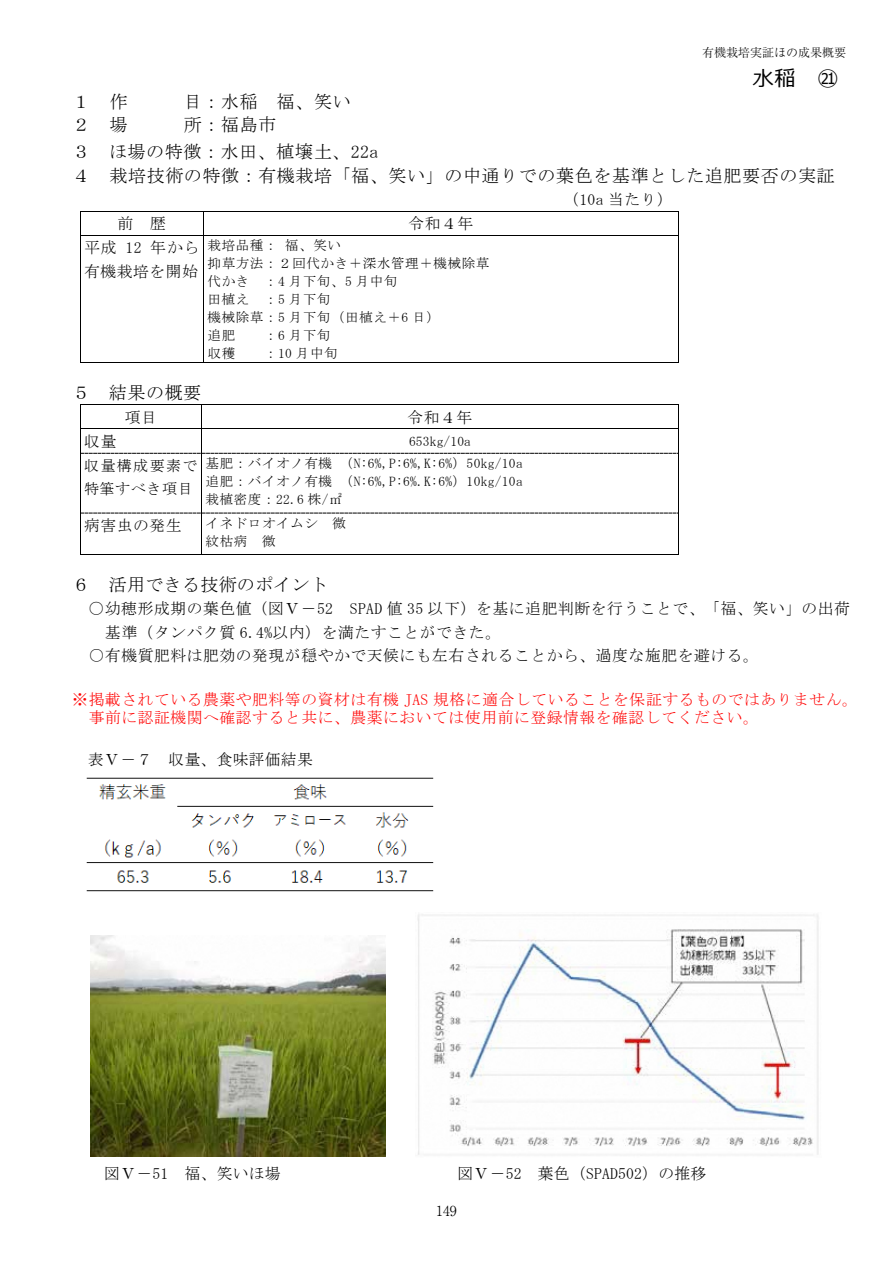
<style>
.page{position:relative;width:893px;height:1263px;background:#fff}
.page>*{position:absolute;margin:0;border:0;box-sizing:border-box;transform-origin:0 0}
.t1{font:21px "Meiryo";color:#000}
.t2{font:18px/27.3px "MS Mincho";letter-spacing:.035em;color:#000;text-align:center}
.t3{font:18px "MS Mincho";letter-spacing:.015em;color:#000}
.t4{font:15.75px/23.5px "MS Mincho";letter-spacing:.04em;color:#000}
.t5{font:15.75px/18px "MS Mincho";letter-spacing:.04em;color:#f00}
.t6{font:15.75px "MS Mincho";letter-spacing:.01em;color:#000}
.t7{font:15.75px "MS Mincho";letter-spacing:.015em;color:#000}
.t8{font:15px/23.5px "MS Mincho";letter-spacing:.065em;color:#000}
.t9{font:300 13.8px "Ryumin Pro";color:#000}
.t10{font:13.5px/18px "MS Mincho";letter-spacing:.045em;color:#000}
.t11{font:13.5px "MS Mincho";letter-spacing:.015em;color:#000}
.t12{font:300 12px "Ryumin Pro";color:#000}
</style>
<div class="page">
<hr style="left:81px;top:211px;width:123px;height:1px;background:#000">
<hr style="left:204px;top:211px;width:474px;height:1px;background:#000">
<svg style="left:80px;top:211px;width:1px;height:25px"></svg>
<hr style="left:81px;top:235px;width:123px;height:1px;background:#000">
<hr style="left:204px;top:235px;width:474px;height:1px;background:#000">
<svg style="left:678px;top:211px;width:1px;height:25px"></svg>
<hr style="left:80px;top:236px;width:1px;height:126px;background:#000">
<hr style="left:81px;top:362px;width:123px;height:1px;background:#000">
<hr style="left:204px;top:236px;width:1px;height:126px;background:#000">
<hr style="left:204px;top:362px;width:474px;height:1px;background:#000">
<hr style="left:678px;top:236px;width:1px;height:126px;background:#000">
<svg style="left:80px;top:404px;width:599px;height:50px"></svg>
<hr style="left:80px;top:454px;width:1px;height:59px;background:#000">
<hr style="left:202px;top:454px;width:1px;height:59px;background:#000">
<hr style="left:678px;top:454px;width:1px;height:59px;background:#000">
<svg style="left:81px;top:513px;width:597px;height:1px"></svg>
<hr style="left:80px;top:513px;width:1px;height:41px;background:#000">
<hr style="left:81px;top:554px;width:121px;height:1px;background:#000">
<hr style="left:202px;top:513px;width:1px;height:41px;background:#000">
<hr style="left:202px;top:554px;width:476px;height:1px;background:#000">
<hr style="left:678px;top:513px;width:1px;height:41px;background:#000">
<img style="left:86px;top:777px;width:348px;height:115px">
<img style="left:91px;top:935px;width:294px;height:222px">
<img style="left:417px;top:914px;width:402px;height:242px">
<p class="t12" style="left:702px;top:43px;width:145px">有機栽培実証ほの成果概要</p>
<h1 class="t1" style="left:753px;top:64px;width:87px">水稲 ㉑</h1>
<h2 class="t2" style="left:72px;top:87px;width:57px">１ 作</h2>
<h2 class="t2" style="left:184px;top:87px;width:168px">目：水稲 福、笑い</h2>
<h2 class="t2" style="left:72px;top:111px;width:57px">２ 場</h2>
<h2 class="t2" style="left:72px;top:111px;width:308px">所：福島市<br>３ ほ場の特徴：水田、植壌土、22a</h2>
<h2 class="t2" style="left:72px;top:162px;width:764px">４ 栽培技術の特徴：有機栽培「福、笑い」の中通りでの葉色を基準とした追肥要否の実証</h2>
<p class="t4" style="left:563px;top:187px;width:111px">（10a 当たり）</p>
<p class="t4" style="left:118px;top:212px;width:50px">前 歴</p>
<p class="t4" style="left:408px;top:212px;width:66px">令和４年</p>
<p class="t4" style="left:84px;top:236px;width:117px">平成 12 年から有機栽培を開始</p>
<p class="t10" style="left:208px;top:237px;width:283px">栽培品種：福、笑い<br>抑草方法：２回代かき＋深水管理＋機械除草代かき ：4 月下旬、5 月中旬<br>田植え ：5 月下旬<br>機械除草：5 月下旬（田植え＋6 日）<br>追肥</p>
<p class="t10" style="left:264px;top:326px;width:68px">：6 月下旬</p>
<p class="t10" style="left:208px;top:344px;width:29px">収穫</p>
<p class="t10" style="left:264px;top:344px;width:75px">：10 月中旬</p>
<h2 class="t2" style="left:72px;top:379px;width:130px">５ 結果の概要</h2>
<p class="t4" style="left:125px;top:405px;width:34px">項目</p>
<p class="t4" style="left:407px;top:405px;width:66px">令和４年</p>
<p class="t4" style="left:84px;top:429px;width:34px">収量</p>
<p class="t11" style="left:409px;top:434px;width:63px">653kg/10a</p>
<p class="t8" style="left:84px;top:454px;width:115px">収量構成要素で特筆すべき項目</p>
<p class="t10" style="left:206px;top:454px;width:319px;text-align:justify">基肥：バイオノ有機（N:6%,P:6%,K:6%）50kg/10a追肥：バイオノ有機（N:6%,P:6%.K:6%）10kg/10a栽植密度：22.6 株/㎡</p>
<p class="t4" style="left:84px;top:513px;width:99px">病害虫の発生</p>
<p class="t10" style="left:206px;top:514px;width:142px">イネドロオイムシ 微紋枯病 微</p>
<h2 class="t3" style="left:72px;top:576px;width:257px">６ 活用できる技術のポイント</h2>
<p class="t4" style="left:105px;top:597px;width:746px;text-indent:-16px">〇幼穂形成期の葉色値（図Ⅴ－52 SPAD 値 35 以下）を基に追肥判断を行うことで、「福、笑い」の出荷基準（タンパク質 6.4%以内）を満たすことができた。</p>
<p class="t4" style="left:89px;top:644px;width:672px">○有機質肥料は肥効の発現が穏やかで天候にも左右されることから、過度な施肥を避ける。</p>
<p class="t5" style="left:89px;top:691px;width:771px;text-indent:-16px">※掲載されている農薬や肥料等の資材は有機 JAS 規格に適合していることを保証するものではありません。事前に認証機関へ確認すると共に、農薬においては使用前に登録情報を確認してください。</p>
<p class="t7" style="left:88px;top:751px;width:226px">表Ⅴ－７ 収量、食味評価結果</p>
<p class="t4" style="left:104px;top:1161px;width:178px">図Ⅴ－51 福、笑いほ場</p>
<p class="t6" style="left:458px;top:1165px;width:250px">図Ⅴ－52 葉色（SPAD502）の推移</p>
<p class="t9" style="left:436px;top:1199px;width:22px">149</p>
</div>
